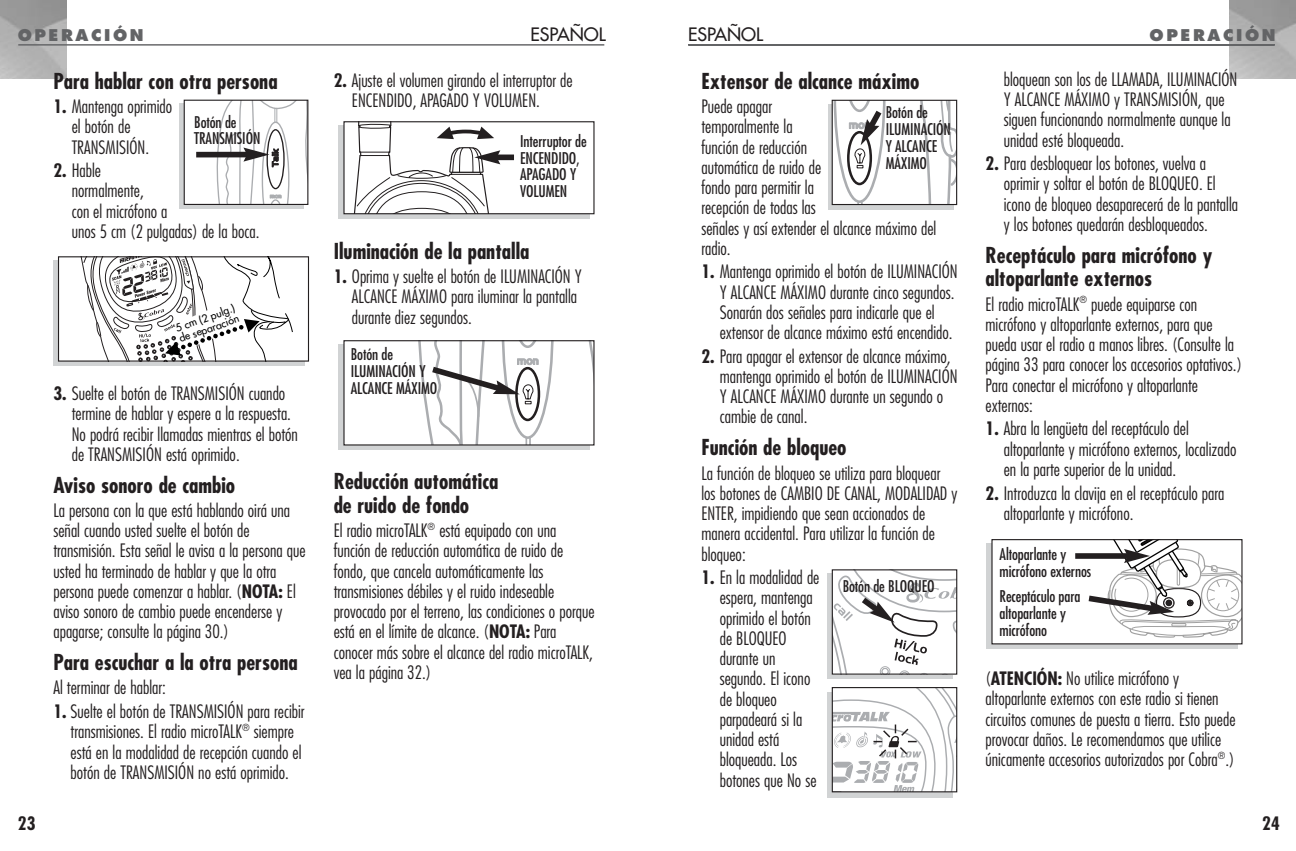
<style>
.page{position:relative;width:1296px;height:851px;background:#fff}
.page>*{position:absolute;margin:0;border:0;box-sizing:border-box;transform-origin:0 0}
.t1{font:700 condensed 21.38px/23.6px "Futura";color:#231f20}
.t2{font:300 condensed 18px/20.2px "Futura";color:#231f20}
.t3{font:18px "Futura";color:#231f20}
.t4{font:700 condensed 18px "Futura";color:#231f20}
.t5{font:condensed 15.75px/16.9px "Futura";letter-spacing:-.01em;color:#231f20}
.t6{font:800 15.75px "Futura";letter-spacing:.165em;color:#636466}
.t7{font:10.35px/11.2px "Futura";color:#000}
.s1{font-weight:700}
</style>
<div class="page">
<hr style="left:688px;top:44px;width:587px;height:2px;background:#636466">
<hr style="left:18px;top:44px;width:586px;height:2px;background:#636466">
<svg style="left:827px;top:692px;width:126px;height:105px"></svg>
<svg style="left:827px;top:573px;width:126px;height:106px"></svg>
<svg style="left:832px;top:570px;width:125px;height:104px"></svg>
<svg style="left:834px;top:689px;width:121px;height:101px"></svg>
<div style="left:832px;top:687px;width:125px;height:105px;border:1px solid #231f20"></div>
<svg style="left:828px;top:104px;width:125px;height:106px"></svg>
<svg style="left:832px;top:100px;width:125px;height:104px"></svg>
<div style="left:53px;top:261px;width:252px;height:105px;background:#d1d3d4"></div>
<svg style="left:59px;top:258px;width:249px;height:104px;background:#e2e1e1"></svg>
<div style="left:58px;top:256px;width:251px;height:105px;border:1px solid #231f20"></div>
<div style="left:179px;top:104px;width:125px;height:105px;background:#d1d3d4"></div>
<div style="left:184px;top:100px;width:124px;height:104px;background:#fff"></div>
<div style="left:184px;top:100px;width:124px;height:105px;border:1px solid #231f20"></div>
<div style="left:196px;top:152px;width:52px;height:5px;background:#231f20"></div>
<svg style="left:214px;top:100px;width:94px;height:105px"></svg>
<div style="left:339px;top:344px;width:251px;height:106px;background:linear-gradient(to right,#d1d3d4,#d1d3d4)"></div>
<div style="left:344px;top:341px;width:250px;height:104px;background:#fff"></div>
<div style="left:343px;top:340px;width:252px;height:105px;border:1px solid #231f20"></div>
<svg style="left:412px;top:341px;width:182px;height:104px"></svg>
<div style="left:339px;top:125px;width:251px;height:93px;background:linear-gradient(to right,#d1d3d4,#d1d3d4)"></div>
<div style="left:344px;top:122px;width:250px;height:92px;background:#fff"></div>
<div style="left:343px;top:121px;width:252px;height:93px;border:1px solid #231f20"></div>
<div style="left:495px;top:154px;width:19px;height:6px;background:#231f20"></div>
<svg style="left:347px;top:122px;width:153px;height:92px"></svg>
<svg style="left:987px;top:543px;width:251px;height:106px;background:#c0c1c2"></svg>
<div style="left:992px;top:539px;width:250px;height:105px;background:#fff"></div>
<div style="left:1075px;top:553px;width:54px;height:5px;background:#231f20"></div>
<svg style="left:1083px;top:539px;width:159px;height:99px"></svg>
<p class="t6" style="left:18px;top:28px;width:128px">OPERACIÓN</p>
<p class="t3" style="left:531px;top:25px;width:77px">ESPAÑOL</p>
<p class="t1" style="left:53px;top:71px;width:226px">Para hablar con otra persona</p>
<p class="t2" style="left:72px;top:97px;width:102px;text-indent:-18px"><span class="s1">1.</span> Mantenga oprimido el botón de<br>TRANSMISIÓN.</p>
<p class="t2" style="left:72px;top:161px;width:189px;text-indent:-18px"><span class="s1">2.</span> Hable<br>normalmente,<br>con el micrófono a<br>unos 5 cm (2 pulgadas) de la boca.</p>
<p class="t5" style="left:194px;top:115px;width:68px">Botón de<br>TRANSMISIÓN</p>
<p class="t4" style="left:18px;top:815px;width:19px">23</p>
<p class="t7" style="left:174px;top:323px;width:64px;rotate:-19deg">5 cm (2 pulg.) de separación</p>
<p class="t2" style="left:72px;top:384px;width:228px;text-indent:-18px"><span class="s1">3.</span> Suelte el botón de TRANSMISIÓN cuando termine de hablar y espere a la respuesta.<br>No podrá recibir llamadas mientras el botón de TRANSMISIÓN está oprimido.</p>
<p class="t1" style="left:53px;top:474px;width:183px">Aviso sonoro de cambio</p>
<p class="t2" style="left:53px;top:501px;width:254px">La persona con la que está hablando oirá una señal cuando usted suelte el botón de transmisión. Esta señal le avisa a la persona que usted ha terminado de hablar y que la otra persona puede comenzar a hablar. (<span class="s1">NOTA:</span> El aviso sonoro de cambio puede encenderse y apagarse; consulte la página 30.)</p>
<p class="t1" style="left:53px;top:652px;width:246px">Para escuchar a la otra persona</p>
<p class="t2" style="left:53px;top:679px;width:114px">Al terminar de hablar:</p>
<p class="t2" style="left:71px;top:702px;width:236px;text-indent:-17px"><span class="s1">1.</span> Suelte el botón de TRANSMISIÓN para recibir transmisiones. El radio microTALK<sup>®</sup> siempre está en la modalidad de recepción cuando el botón de TRANSMISIÓN no está oprimido.</p>
<p class="t2" style="left:352px;top:71px;width:222px;text-indent:-18px"><span class="s1">2.</span> Ajuste el volumen girando el interruptor de<br>ENCENDIDO, APAGADO Y VOLUMEN.</p>
<p class="t5" style="left:520px;top:134px;width:68px">Interruptor de<br>ENCENDIDO,<br>APAGADO Y<br>VOLUMEN</p>
<p class="t1" style="left:334px;top:241px;width:197px">Iluminación de la pantalla</p>
<p class="t2" style="left:352px;top:267px;width:231px;text-indent:-18px"><span class="s1">1.</span> Oprima y suelte el botón de ILUMINACIÓN Y<br>ALCANCE MÁXIMO para iluminar la pantalla durante diez segundos.</p>
<p class="t5" style="left:351px;top:347px;width:88px">Botón de<br>ILUMINACIÓN Y<br>ALCANCE MÁXIMO</p>
<p class="t1" style="left:334px;top:471px;width:166px">Reducción automática de ruido de fondo</p>
<p class="t2" style="left:334px;top:521px;width:262px">El radio microTALK<sup>®</sup> está equipado con una función de reducción automática de ruido de fondo, que cancela automáticamente las transmisiones débiles y el ruido indeseable provocado por el terreno, las condiciones o porque está en el límite de alcance. (<span class="s1">NOTA:</span> Para conocer más sobre el alcance del radio microTALK, vea la página 32.)</p>
<p class="t3" style="left:688px;top:25px;width:77px">ESPAÑOL</p>
<p class="t6" style="left:1150px;top:28px;width:128px">OPERACIÓN</p>
<p class="t1" style="left:701px;top:71px;width:219px">Extensor de alcance máximo</p>
<p class="t2" style="left:701px;top:97px;width:236px">Puede apagar<br>temporalmente la<br>función de reducción<br>automática de ruido de<br>fondo para permitir la<br>recepción de todas las<br>señales y así extender el alcance máximo del radio.</p>
<p class="t2" style="left:720px;top:263px;width:239px;text-indent:-18px"><span class="s1">1.</span> Mantenga oprimido el botón de ILUMINACIÓN Y ALCANCE MÁXIMO durante cinco segundos.<br>Sonarán dos señales para indicarle que el extensor de alcance máximo está encendido.</p>
<p class="t2" style="left:720px;top:347px;width:239px;text-indent:-18px"><span class="s1">2.</span> Para apagar el extensor de alcance máximo, mantenga oprimido el botón de ILUMINACIÓN Y ALCANCE MÁXIMO durante un segundo o cambie de canal.</p>
<p class="t1" style="left:701px;top:437px;width:147px">Función de bloqueo</p>
<p class="t2" style="left:701px;top:464px;width:258px">La función de bloqueo se utiliza para bloquear los botones de CAMBIO DE CANAL, MODALIDAD y ENTER, impidiendo que sean accionados de manera accidental. Para utilizar la función de bloqueo:</p>
<p class="t2" style="left:720px;top:568px;width:101px;text-indent:-18px"><span class="s1">1.</span> En la modalidad de espera, mantenga oprimido el botón de BLOQUEO durante un segundo. El icono de bloqueo parpadeará si la unidad está bloqueada. Los botones que No se</p>
<p class="t5" style="left:886px;top:105px;width:67px">Botón de<br>ILUMINACIÓN<br>Y ALCANCE<br>MÁXIMO</p>
<p class="t5" style="left:843px;top:579px;width:93px">Botón de BLOQUEO</p>
<p class="t2" style="left:1004px;top:70px;width:235px">bloquean son los de LLAMADA, ILUMINACIÓN Y ALCANCE MÁXIMO y TRANSMISIÓN, que siguen funcionando normalmente aunque la unidad esté bloqueada.</p>
<p class="t2" style="left:1004px;top:155px;width:236px;text-indent:-18px"><span class="s1">2.</span> Para desbloquear los botones, vuelva a oprimir y soltar el botón de BLOQUEO. El icono de bloqueo desaparecerá de la pantalla y los botones quedarán desbloqueados.</p>
<p class="t1" style="left:986px;top:245px;width:228px">Receptáculo para micrófono y altoparlante externos</p>
<p class="t2" style="left:986px;top:295px;width:258px">El radio microTALK<sup>®</sup> puede equiparse con micrófono y altoparlante externos, para que pueda usar el radio a manos libres. (Consulte la página 33 para conocer los accesorios optativos.)<br>Para conectar el micrófono y altoparlante externos:</p>
<p class="t2" style="left:1004px;top:420px;width:234px;text-indent:-18px"><span class="s1">1.</span> Abra la lengüeta del receptáculo del altoparlante y micrófono externos, localizado en la parte superior de la unidad.</p>
<p class="t2" style="left:1004px;top:484px;width:222px;text-indent:-18px"><span class="s1">2.</span> Introduzca la clavija en el receptáculo para altoparlante y micrófono.</p>
<p class="t5" style="left:1000px;top:547px;width:93px">Altoparlante y micrófono externos</p>
<p class="t5" style="left:1000px;top:589px;width:82px">Receptáculo para altoparlante y micrófono</p>
<p class="t2" style="left:986px;top:669px;width:252px">(<span class="s1">ATENCIÓN:</span> No utilice micrófono y altoparlante externos con este radio si tienen circuitos comunes de puesta a tierra. Esto puede provocar daños. Le recomendamos que utilice únicamente accesorios autorizados por Cobra<sup>®</sup>.)</p>
<p class="t4" style="left:1262px;top:815px;width:19px">24</p>
</div>
